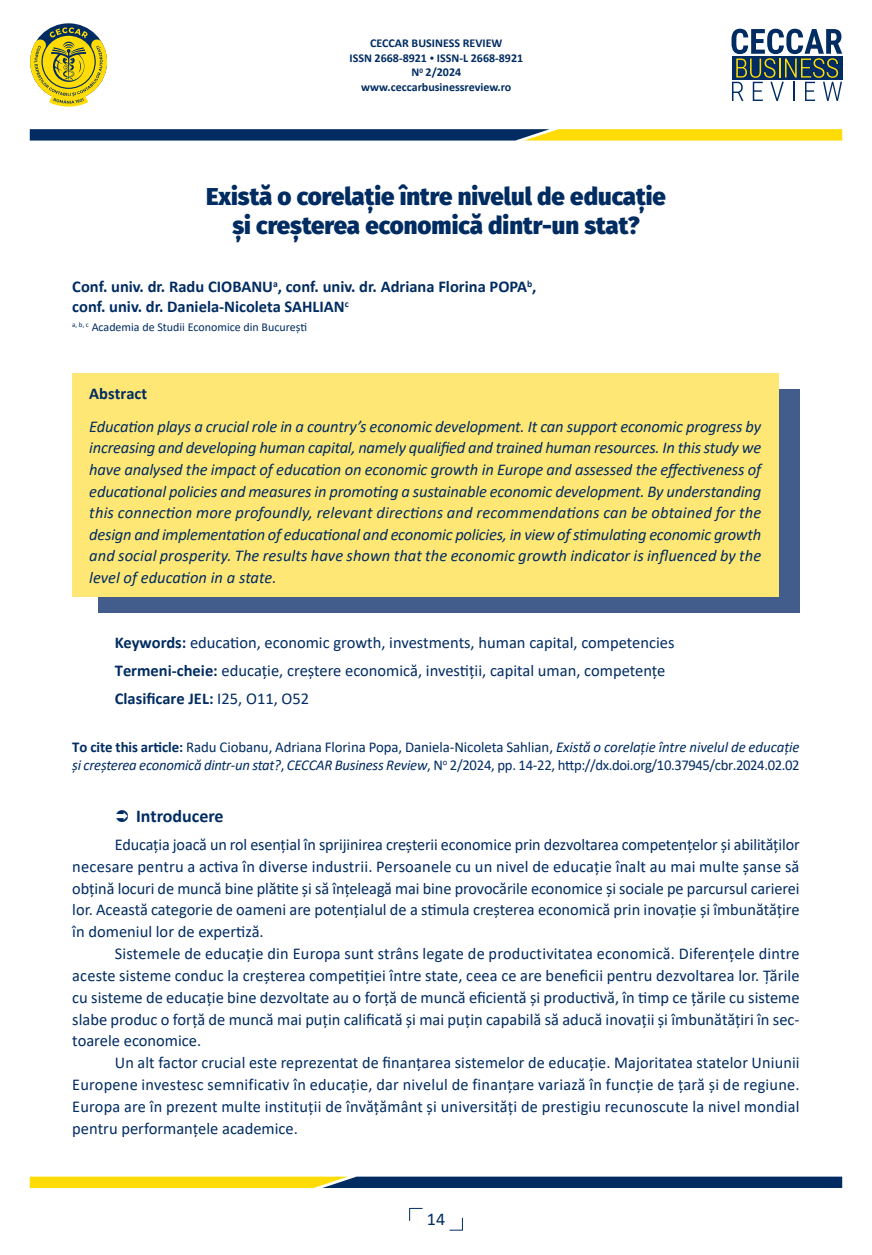
<style>
.page{position:relative;width:872px;height:1255px;background:#fff}
.page>*{position:absolute;margin:0;border:0;box-sizing:border-box;transform-origin:0 0}
.t1{font:900 24px/28.8px "Fira Sans";color:#002c62;text-align:center}
.t2{font:700 18px "Calibri";color:#002c62}
.t3{font:18px "Calibri";color:#002c62}
.t4{font:16.5px/21.8px "Calibri";color:#002c62;text-align:justify}
.t5{font:italic 16.5px/21.6px "Calibri";color:#002c62;text-align:justify}
.t6{font:700 16.5px/19.8px "Calibri";color:#002c62}
.t7{font:15px/18px "Calibri";letter-spacing:-.005em;color:#002c62}
.t8{font:700 12px/14.4px "Calibri";color:#002c62;text-align:center}
.t9{font:12px "Calibri";color:#002c62}
.s1{font-size:9px}
.s2{font-weight:700}
.s3{font-style:italic}
</style>
<div class="page">
<svg style="left:409px;top:1207px;width:13px;height:13px"></svg>
<svg style="left:30px;top:27px;width:77px;height:80px"></svg>
<svg style="left:731px;top:29px;width:111px;height:72px"></svg>
<svg style="left:30px;top:129px;width:812px;height:11px;background:#637144"></svg>
<svg style="left:30px;top:1176px;width:812px;height:11px;background:#6a774c"></svg>
<svg style="left:449px;top:1217px;width:14px;height:13px"></svg>
<div style="left:98px;top:390px;width:701px;height:223px;background:#425c8b"></div>
<div style="left:72px;top:373px;width:706px;height:223px;background:#ffe775"></div>
<p class="t8" style="left:349px;top:36px;width:175px">CECCAR BUSINESS REVIEW<br>ISSN 2668-8921 <span class="s1">•</span> ISSN-L 2668-8921<br>N<sup>0</sup> 2/2024 www.ceccarbusinessreview.ro</p>
<h1 class="t1" style="left:206px;top:180px;width:461px">Există o corelație între nivelul de educație și creșterea economică dintr-un stat?</h1>
<p class="t6" style="left:72px;top:277px;width:466px">Conf. univ. dr. Radu CIOBANU<sup>a</sup>, conf. univ. dr. Adriana Florina POPA<sup>b</sup>, conf. univ. dr. Daniela-Nicoleta SAHLIAN<sup>c</sup></p>
<p class="t9" style="left:72px;top:318px;width:236px"><sup>a,</sup> <sup>b,</sup> <sup>c</sup> Academia de Studii Economice din București</p>
<p class="t6" style="left:89px;top:384px;width:59px">Abstract</p>
<p class="t5" style="left:89px;top:414px;width:673px">Education plays a crucial role in a country’s economic development. It can support economic progress by increasing and developing human capital, namely qualified and trained human resources. In this study we have analysed the impact of education on economic growth in Europe and assessed the effectiveness of educational policies and measures in promoting a sustainable economic development. By understanding this connection more profoundly, relevant directions and recommendations can be obtained for the design and implementation of educational and economic policies, in view of stimulating economic growth and social prosperity. The results have shown that the economic growth indicator is influenced by the level of education in a state.</p>
<p class="t4" style="left:115px;top:628px;width:561px;line-height:28px;text-align:left"><span class="s2">Keywords:</span> education, economic growth, investments, human capital, competencies<br><span class="s2">Termeni-cheie:</span> educație, creștere economică, investiții, capital uman, competențe<br><span class="s2">Clasificare JEL:</span> I25, O11, O52</p>
<p class="t7" style="left:72px;top:737px;width:729px"><span class="s2">To cite this article:</span> Radu Ciobanu, Adriana Florina Popa, Daniela-Nicoleta Sahlian, <span class="s3">Există o corelație între nivelul de educație și creșterea economică dintr-un stat?</span>, <span class="s3">CECCAR Business Review</span>, N<sup>o</sup> 2/2024, pp. 14-22, http://dx.doi.org/10.37945/cbr.2024.02.02</p>
<p class="t2" style="left:136px;top:803px;width:89px">Introducere</p>
<p class="t4" style="left:72px;top:833px;width:729px;text-indent:43px">Educația joacă un rol esențial în sprijinirea creșterii economice prin dezvoltarea competențelor și abilităților necesare pentru a activa în diverse industrii. Persoanele cu un nivel de educație înalt au mai multe șanse să obțină locuri de muncă bine plătite și să înțeleagă mai bine provocările economice și sociale pe parcursul carierei lor. Această categorie de oameni are potențialul de a stimula creșterea economică prin inovație și îmbunătățire în domeniul lor de expertiză.</p>
<p class="t4" style="left:72px;top:942px;width:729px;text-indent:43px">Sistemele de educație din Europa sunt strâns legate de productivitatea economică. Diferențele dintre aceste sisteme conduc la creșterea competiției între state, ceea ce are beneficii pentru dezvoltarea lor. Țările cu sisteme de educație bine dezvoltate au o forță de muncă eficientă și productivă, în timp ce țările cu sisteme slabe produc o forță de muncă mai puțin calificată și mai puțin capabilă să aducă inovații și îmbunătățiri în sec&shy;toarele economice.</p>
<p class="t4" style="left:72px;top:1051px;width:729px;text-indent:43px">Un alt factor crucial este reprezentat de finanțarea sistemelor de educație. Majoritatea statelor Uniunii Europene investesc semnificativ în educație, dar nivelul de finanțare variază în funcție de țară și de regiune.<br>Europa are în prezent multe instituții de învățământ și universități de prestigiu recunoscute la nivel mondial pentru performanțele academice.</p>
<p class="t3" style="left:427px;top:1206px;width:20px">14</p>
</div>
